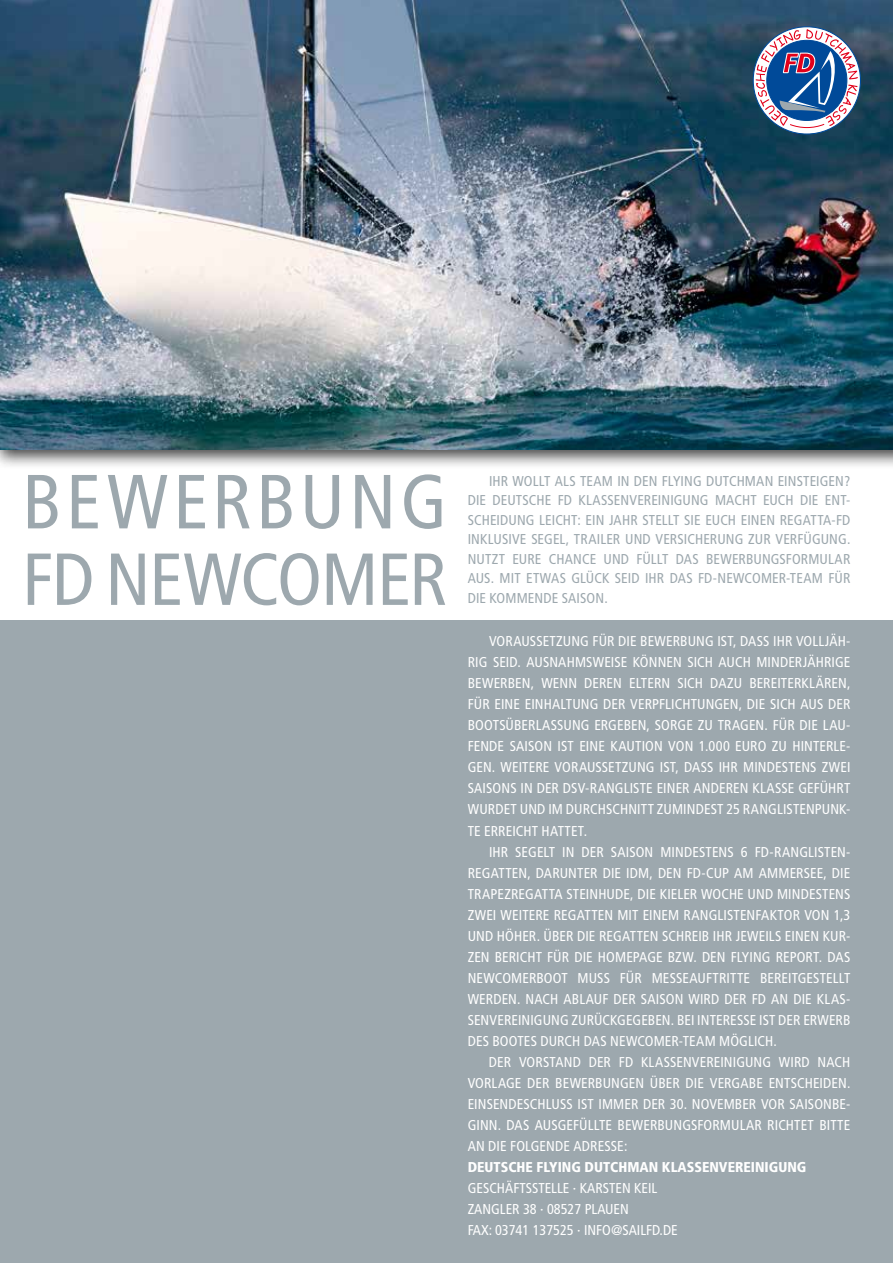
<style>
.page{position:relative;width:893px;height:1263px;background:#fff}
.page>*{position:absolute;margin:0;border:0;box-sizing:border-box;transform-origin:0 0}
.t1{font:condensed 76.5px "Frutiger";letter-spacing:.055em;color:#9da8ae}
.t2{font:condensed 73.5px "Frutiger";letter-spacing:-.02em;color:#9da8ae}
.t3{font:condensed 14.25px/21px "Frutiger";letter-spacing:.005em;color:#fff;text-align:justify}
.t4{font:condensed 14.25px/19.5px "Frutiger";letter-spacing:.005em;color:#9da8ae}
.t5{font:900 condensed 14.25px "Frutiger";color:#fff}
</style>
<div class="page">
<div style="left:0;top:621px;width:893px;height:642px;background:#9da8ae"></div>
<div style="left:0;top:0;width:893px;height:470px;background:#000;opacity:.75"></div>
<img style="left:0;top:0;width:893px;height:449px">
<svg style="left:756px;top:29px;width:102px;height:100px"></svg>
<h1 class="t1" style="left:22px;top:457px;width:427px">BEWERBUNG</h1>
<h2 class="t2" style="left:22px;top:537px;width:427px">FD NEWCOMER</h2>
<p class="t4" style="left:468px;top:471px;width:384px;text-indent:21px">IHR WOLLT ALS TEAM IN DEN FLYING DUTCHMAN EINSTEIGEN?<br>DIE DEUTSCHE FD KLASSENVEREINIGUNG MACHT EUCH DIE ENT-SCHEIDUNG LEICHT: EIN JAHR STELLT SIE EUCH EINEN REGATTA-FD INKLUSIVE SEGEL, TRAILER UND VERSICHERUNG ZUR VERFÜGUNG.<br>NUTZT EURE CHANCE UND FÜLLT DAS BEWERBUNGSFORMULAR AUS. MIT ETWAS GLÜCK SEID IHR DAS FD-NEWCOMER-TEAM FÜR DIE KOMMENDE SAISON.</p>
<p class="t3" style="left:468px;top:631px;width:384px;text-indent:21px">VORAUSSETZUNG FÜR DIE BEWERBUNG IST, DASS IHR VOLLJÄH-RIG SEID. AUSNAHMSWEISE KÖNNEN SICH AUCH MINDERJÄHRIGE BEWERBEN, WENN DEREN ELTERN SICH DAZU BEREITERKLÄREN, FÜR EINE EINHALTUNG DER VERPFLICHTUNGEN, DIE SICH AUS DER BOOTSÜBERLASSUNG ERGEBEN, SORGE ZU TRAGEN. FÜR DIE LAU-FENDE SAISON IST EINE KAUTION VON 1.000 EURO ZU HINTERLE-GEN. WEITERE VORAUSSETZUNG IST, DASS IHR MINDESTENS ZWEI SAISONS IN DER DSV-RANGLISTE EINER ANDEREN KLASSE GEFÜHRT WURDET UND IM DURCHSCHNITT ZUMINDEST 25 RANGLISTENPUNK-TE ERREICHT HATTET.</p>
<p class="t3" style="left:468px;top:841px;width:384px;text-align:left;text-indent:21px">IHR SEGELT IN DER SAISON MINDESTENS 6 FD-RANGLISTEN-REGATTEN, DARUNTER DIE IDM, DEN FD-CUP AM AMMERSEE, DIE TRAPEZREGATTA STEINHUDE, DIE KIELER WOCHE UND MINDESTENS ZWEI WEITERE REGATTEN MIT EINEM RANGLISTENFAKTOR VON 1,3<br>UND HÖHER. ÜBER DIE REGATTEN SCHREIB IHR JEWEILS EINEN KUR-ZEN BERICHT FÜR DIE HOMEPAGE BZW. DEN FLYING REPORT. DAS N EWCOMERBOOT MUSS FÜR M ESSEAUFTRITTE BEREITGESTELLT WERDEN. NACH ABLAUF DER SAISON WIRD DER FD AN DIE KLAS-SENVEREINIGUNG ZURÜCKGEGEBEN. BEI INTERESSE IST DER ERWERB DES BOOTES DURCH DAS NEWCOMER-TEAM MÖGLICH.</p>
<p class="t3" style="left:468px;top:1051px;width:384px;text-indent:21px">DER VORSTAND DER FD KLASSENVEREINIGUNG WIRD NACH VORLAGE DER BEWERBUNGEN ÜBER DIE VERGABE ENTSCHEIDEN.<br>EINSENDESCHLUSS IST IMMER DER 30. NOVEMBER VOR SAISONBE-GINN. DAS AUSGEFÜLLTE BEWERBUNGSFORMULAR RICHTET BITTE AN DIE FOLGENDE ADRESSE:</p>
<p class="t5" style="left:468px;top:1158px;width:340px">DEUTSCHE FLYING DUTCHMAN KLASSENVEREINIGUNG</p>
<p class="t3" style="left:468px;top:1177px;width:212px;text-align:left">GESCHÄFTSSTELLE · KARSTEN KEIL<br>ZANGLER 38 · 08527 PLAUEN<br>FAX: 03741 137525 · INFO@SAILFD.DE</p>
</div>
